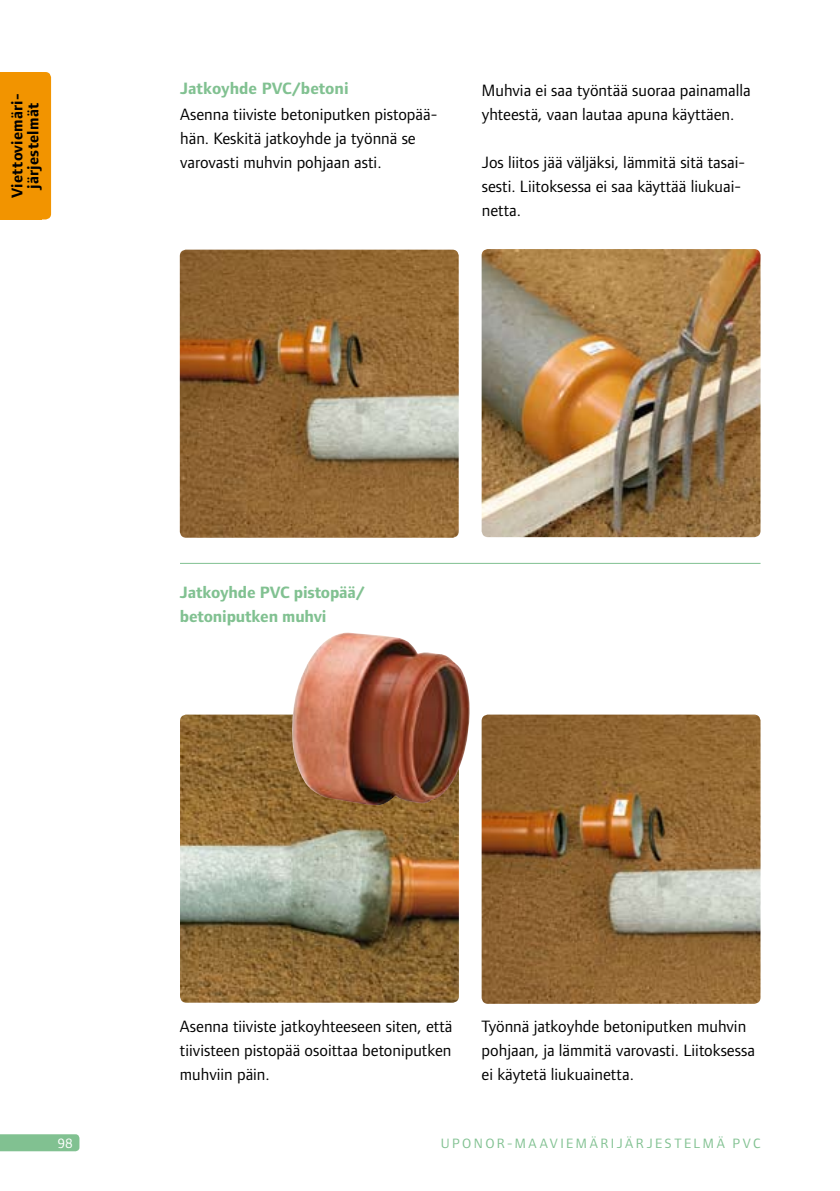
<style>
.page{position:relative;width:840px;height:1191px;background:#fff}
.page>*{position:absolute;margin:0;border:0;box-sizing:border-box;transform-origin:0 0}
.t1{font:17px/24px "Foundry Form Sans";color:#000}
.t2{font:700 17px/24px "Foundry Form Sans";letter-spacing:-.01em;color:#81c191}
.t3{font:700 16px/16px "Foundry Form Sans";letter-spacing:.015em;color:#000;text-align:center}
.t4{font:14px "Foundry Form Sans";letter-spacing:.18em;color:#81c191}
.t5{font:14px "Foundry Form Sans";color:#fff}
</style>
<div class="page">
<svg style="left:0;top:1134px;width:79px;height:17px"></svg>
<div style="left:0;top:72px;width:51px;height:147px;background:#f29400;border-radius:6px"></div>
<div style="left:0;top:72px;width:41px;height:147px;background:#f29400"></div>
<img style="left:180px;top:250px;width:278px;height:288px;border-radius:6px">
<img style="left:481px;top:249px;width:279px;height:288px;border-radius:6px">
<hr style="left:180px;top:563px;width:580px;height:1px;background:#81c191">
<img style="left:180px;top:714px;width:278px;height:288px;border-radius:6px">
<img style="left:481px;top:714px;width:279px;height:289px;border-radius:6px">
<img style="left:289px;top:632px;width:181px;height:173px">
<p class="t3" style="left:9px;top:198px;width:106px;rotate:-90deg">Viettoviemäri&shy;järjestelmät</p>
<p class="t2" style="left:180px;top:76px;width:170px">Jatkoyhde PVC/betoni</p>
<p class="t1" style="left:180px;top:102px;width:258px">Asenna tiiviste betoniputken pistopää&shy;hän. Keskitä jatkoyhde ja työnnä se varovasti muhvin pohjaan asti.</p>
<p class="t1" style="left:481px;top:78px;width:270px">Muhvia ei saa työntää suoraa painamalla yhteestä, vaan lautaa apuna käyttäen.</p>
<p class="t1" style="left:481px;top:150px;width:264px">Jos liitos jää väljäksi, lämmitä sitä tasai&shy;sesti. Liitoksessa ei saa käyttää liukuai&shy;netta.</p>
<p class="t2" style="left:180px;top:580px;width:186px">Jatkoyhde PVC pistopää/ betoniputken muhvi</p>
<p class="t1" style="left:180px;top:1014px;width:274px;text-align:justify">Asenna tiiviste jatkoyhteeseen siten, että tiivisteen pistopää osoittaa betoniputken muhviin päin.</p>
<p class="t1" style="left:481px;top:1014px;width:275px">Työnnä jatkoyhde betoniputken muhvin pohjaan, ja lämmitä varovasti. Liitoksessa ei käytetä liukuainetta.</p>
<p class="t5" style="left:58px;top:1135px;width:16px">98</p>
<p class="t4" style="left:440px;top:1135px;width:86px">Uponor-maa</p>
<p class="t4" style="left:549px;top:1135px;width:212px">viem ärijärjestelm ä PV C</p>
</div>
